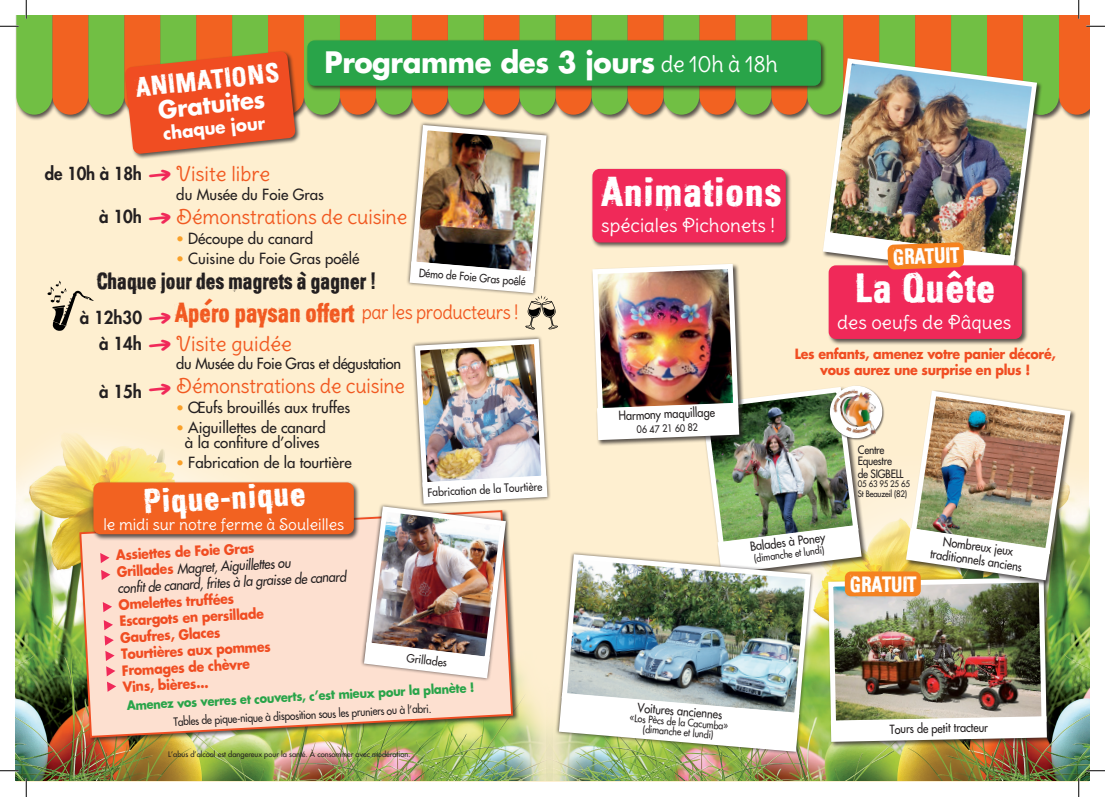
<style>
.page{position:relative;width:1105px;height:797px;background:#fff}
.page>*{position:absolute;margin:0;border:0;box-sizing:border-box;transform-origin:0 0}
.t1{font:39.62px "Dub Tone";color:#fff}
.t2{font:32.88px "Dub Tone";color:#fff}
.t3{font:700 28.75px "Futura Std";letter-spacing:-.015em;color:#fff;scale:.96 1}
.t4{font:26.25px "Dub Tone";letter-spacing:-.025em;color:#f15921;scale:.92 1}
.t5{font:26.25px "Dub Tone";color:#fff}
.t6{font:700 23.75px "Futura Std";color:#fff;scale:.96 1}
.t7{font:22.5px "Dub Tone";letter-spacing:-.025em;color:#231f20;scale:.92 1}
.t8{font:22.5px "Delius Swash Caps";letter-spacing:-.015em;color:#fff;scale:.96 1}
.t9{font:21.25px "Dub Tone";letter-spacing:-.025em;color:#fff;scale:.92 1}
.t10{font:20px "Delius Swash Caps";letter-spacing:-.01em;color:#f15921}
.t11{font:19.88px "Peax Webdesignarrows";color:#f02959;scale:1.3 1}
.t12{font:19.5px "Delius Swash Caps";letter-spacing:-.025em;color:#f15921;scale:.92 1}
.t13{font:18.75px "Delius Swash Caps";color:#fff}
.t14{font:800 17.5px "Futura Std";color:#231f20;scale:.96 1}
.t15{font:700 17.5px "Futura Std";color:#fff;scale:.96 1}
.t16{font:15.62px "Delius Swash Caps";color:#fff}
.t17{font:500 15px "Futura Std";color:#231f20}
.t18{font:500 15px "Futura Std";letter-spacing:-.02em;color:#231f20}
.t19{font:700 13.75px/16.5px "Futura Std";letter-spacing:-.025em;color:#f04d22;text-align:center;scale:.92 1}
.t20{font:italic 500 13.75px "Futura Std";color:#231f20;scale:.92 1}
.t21{font:700 12.5px "Futura Std";color:#29a449;scale:.92 1}
.t22{font:500 12.25px "Futura Std";color:#231f20;scale:.9 1}
.t23{font:500 11.25px "Futura Std";letter-spacing:-.025em;color:#231f20;scale:.9 1}
.t24{font:500 11.25px "Futura Std";letter-spacing:-.025em;color:#231f20;scale:.92 1}
.t25{font:500 11.25px "Futura Std";letter-spacing:-.025em;color:#231f20;scale:.95 1}
.t26{font:500 10px "Futura Std";color:#231f20;scale:.9 1}
.t27{font:500 8.75px "Futura Std";letter-spacing:-.025em;color:#231f20;scale:.9 1}
.t28{font:500 7.5px "Futura Std";color:#231f20}
.s1{font-family:"Peax Webdesignarrows";font-size:19.88px;color:#f02959}
.s2{font-size:13.75px;color:#f9a029}
.s3{font-weight:700;font-style:normal;color:#f04d22}
</style>
<div class="page">
<img style="left:16px;top:751px;width:530px;height:29px">
<img style="left:546px;top:751px;width:543px;height:29px">
<svg style="left:0;top:770px;width:19px;height:1px"></svg>
<svg style="left:1086px;top:770px;width:19px;height:1px"></svg>
<svg style="left:25px;top:778px;width:2px;height:19px"></svg>
<svg style="left:1078px;top:778px;width:1px;height:19px"></svg>
<img style="left:0;top:0;width:1105px;height:751px">
<p class="t5" style="left:134px;top:74px;width:146px;rotate:-6deg">ANIMATIONS</p>
<p class="t6" style="left:157px;top:94px;width:113px;rotate:-6deg">Gratuites</p>
<p class="t15" style="left:162px;top:121px;width:108px;rotate:-6deg">chaque jour</p>
<p class="t3" style="left:325px;top:44px;width:346px">Programme des 3 jours</p>
<p class="t8" style="left:661px;top:50px;width:124px">de 10h à 18h</p>
<p class="t14" style="left:45px;top:163px;width:103px">de 10h à 18h</p>
<p class="t10" style="left:150px;top:161px;width:122px"><span class="s1">X</span>Visite libre</p>
<p class="t17" style="left:176px;top:185px;width:149px">du Musée du Foie Gras</p>
<p class="t10" style="left:150px;top:204px;width:259px"><span class="s1">X</span>Démonstrations de cuisine</p>
<p class="t17" style="left:176px;top:229px;width:138px"><span class="s2">•</span> Découpe du canard</p>
<p class="t17" style="left:176px;top:249px;width:185px"><span class="s2">•</span> Cuisine du Foie Gras poêlé</p>
<p class="t14" style="left:99px;top:206px;width:46px">à 10h</p>
<p class="t23" style="left:420px;top:265px;width:120px;rotate:5deg">Démo de Foie Gras poêlé</p>
<p class="t7" style="left:97px;top:270px;width:306px">Chaque jour des magrets a gagner !</p>
<p class="t4" style="left:175px;top:299px;width:197px">Apero paysan offert</p>
<p class="t12" style="left:362px;top:300px;width:172px">par les producteurs !</p>
<p class="t14" style="left:80px;top:306px;width:66px">à 12h30</p>
<p class="t11" style="left:150px;top:309px;width:19px">X</p>
<p class="t1" style="left:601px;top:171px;width:182px">Animations</p>
<p class="t13" style="left:601px;top:214px;width:175px">spéciales Pichonets !</p>
<p class="t9" style="left:892px;top:246px;width:74px;rotate:-2deg">GRATUIT</p>
<p class="t1" style="left:855px;top:268px;width:142px">La Quete</p>
<p class="t13" style="left:837px;top:310px;width:176px">des oeufs de Pâques</p>
<p class="t10" style="left:150px;top:331px;width:144px"><span class="s1">X</span>Visite guidée</p>
<p class="t18" style="left:176px;top:354px;width:226px">du Musée du Foie Gras et dégustation</p>
<p class="t10" style="left:176px;top:373px;width:230px">Démonstrations de cuisine</p>
<p class="t17" style="left:176px;top:398px;width:175px"><span class="s2">•</span> Œufs brouillés aux truffes</p>
<p class="t17" style="left:176px;top:418px;width:151px"><span class="s2">•</span> Aiguillettes de canard</p>
<p class="t17" style="left:185px;top:433px;width:136px">à la confiture d’olives</p>
<p class="t17" style="left:176px;top:453px;width:177px"><span class="s2">•</span> Fabrication de la tourtière</p>
<p class="t14" style="left:99px;top:332px;width:46px">à 14h</p>
<p class="t14" style="left:99px;top:380px;width:46px">à 15h</p>
<p class="t11" style="left:150px;top:379px;width:19px">X</p>
<p class="t24" style="left:427px;top:485px;width:127px;rotate:-3deg">Fabrication de la Tourtière</p>
<p class="t2" style="left:142px;top:485px;width:164px;rotate:-3deg">Pique-nique</p>
<p class="t16" style="left:103px;top:515px;width:242px">le midi sur notre ferme à Souleilles</p>
<p class="t19" style="left:116px;top:546px;width:152px;rotate:-3deg">Assiettes de Foie Gras</p>
<p class="t20" style="left:116px;top:563px;width:191px;rotate:-3deg"><span class="s3">Grillades</span> Magret, Aiguillettes ou</p>
<p class="t20" style="left:117px;top:579px;width:250px;rotate:-3deg">confi t de canard, frites à la graisse de canard</p>
<p class="t19" style="left:118px;top:596px;width:127px;rotate:-3deg">Omelettes truffées</p>
<p class="t19" style="left:119px;top:612px;width:159px;rotate:-3deg">Escargots en persillade</p>
<p class="t19" style="left:120px;top:629px;width:110px;rotate:-3deg">Gaufres, Glaces</p>
<p class="t19" style="left:121px;top:645px;width:164px;rotate:-3deg">Tourtières aux pommes</p>
<p class="t19" style="left:122px;top:662px;width:141px;rotate:-3deg">Fromages de chèvre</p>
<p class="t19" style="left:122px;top:678px;width:95px;rotate:-3deg">Vins, bières...</p>
<p class="t25" style="left:407px;top:650px;width:44px;rotate:7deg">Grillades</p>
<p class="t21" style="left:126px;top:697px;width:380px;rotate:-3deg">Amenez vos verres et couverts, c’est mieux pour la planète !</p>
<p class="t23" style="left:173px;top:714px;width:288px;rotate:-3deg">Tables de pique-nique à disposition sous les pruniers ou à l’abri.</p>
<p class="t28" style="left:168px;top:749px;width:244px">L’abus d’alcool est dangereux pour la santé. À consommer avec modération.</p>
<p class="t22" style="left:618px;top:408px;width:108px;rotate:-2deg">Harmony maquillage</p>
<p class="t26" style="left:636px;top:423px;width:70px;rotate:-2deg">06 47 21 60 82</p>
<p class="t19" style="left:795px;top:345px;width:285px">Les enfants, amenez votre panier décoré, vous aurez une surprise en plus !</p>
<p class="t22" style="left:749px;top:539px;width:85px;rotate:-7deg">Balades à Poney</p>
<p class="t26" style="left:753px;top:552px;width:80px;rotate:-7deg">(dimanche et lundi)</p>
<p class="t23" style="left:858px;top:442px;width:31px">Centre</p>
<p class="t23" style="left:858px;top:454px;width:39px">Equestre</p>
<p class="t23" style="left:858px;top:466px;width:52px">de SIGBELL</p>
<p class="t27" style="left:858px;top:478px;width:59px">05 63 95 25 65</p>
<p class="t27" style="left:858px;top:488px;width:56px">St Beauzeil (82)</p>
<p class="t9" style="left:850px;top:573px;width:74px">GRATUIT</p>
<p class="t22" style="left:944px;top:534px;width:80px;rotate:8deg">Nombreux jeux</p>
<p class="t22" style="left:931px;top:546px;width:105px;rotate:8deg">traditionnels anciens</p>
<p class="t22" style="left:638px;top:699px;width:96px;rotate:5deg">Voitures anciennes</p>
<p class="t26" style="left:630px;top:711px;width:111px;rotate:5deg">«Los Pècs de la Cacumba»</p>
<p class="t26" style="left:643px;top:722px;width:80px;rotate:5deg">(dimanche et lundi)</p>
<p class="t22" style="left:890px;top:721px;width:111px;rotate:-1deg">Tours de petit tracteur</p>
</div>
